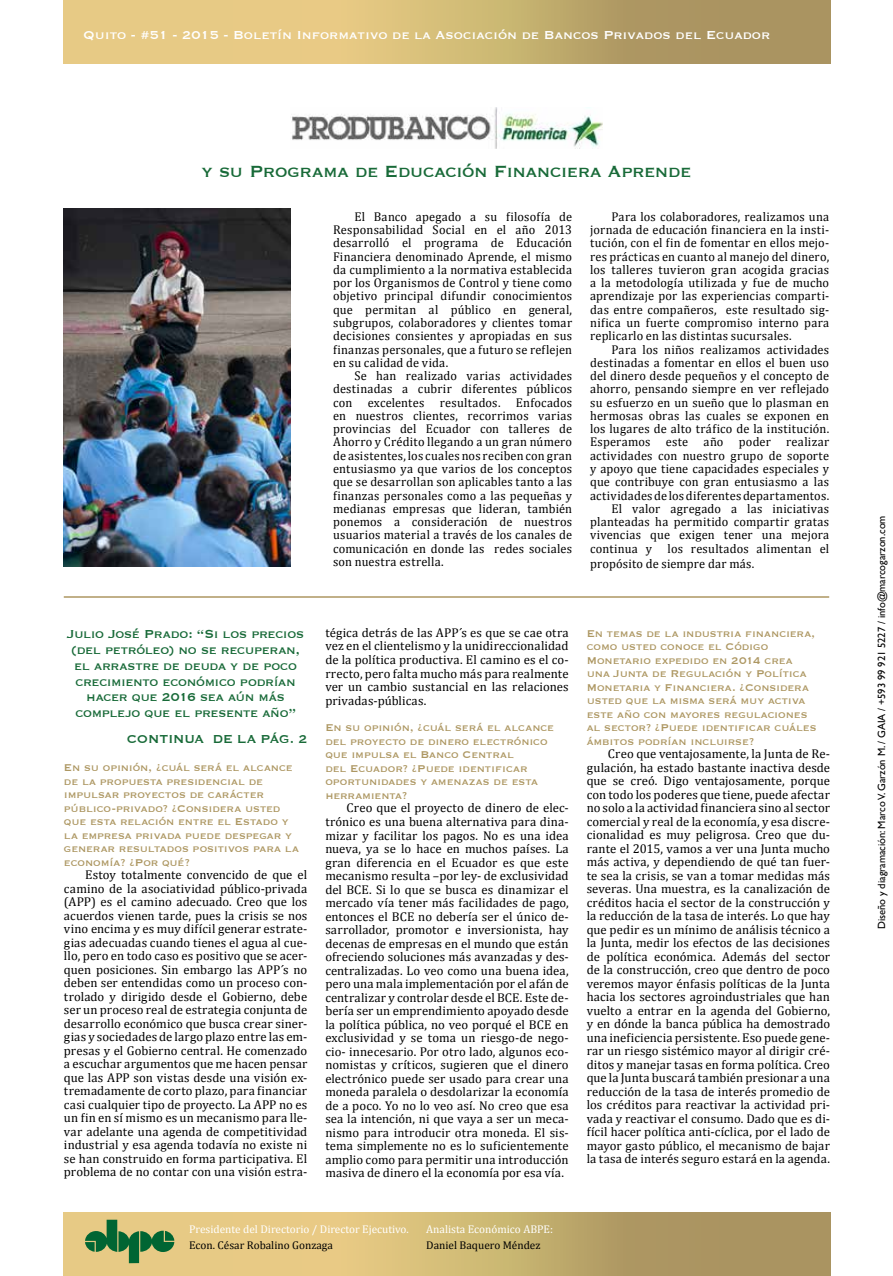
<style>
.page{position:relative;width:893px;height:1276px;background:#fff}
.page>*{position:absolute;margin:0;border:0;box-sizing:border-box;transform-origin:0 0}
.t1{font:21px "Copperplate";letter-spacing:-.02em;color:#186a38}
.t2{font:15px/15.8px "Copperplate";letter-spacing:-.02em;color:#186a38;text-align:center}
.t3{font:15px "Copperplate";color:#fff}
.t4{font:12.75px/13.5px "Cambria";letter-spacing:.015em;color:#000;text-align:justify}
.t5{font:12.75px/13.5px "Copperplate";letter-spacing:-.005em;color:#ad9762}
.t6{font:11.25px "Cambria";color:#fff}
.t7{font:11.25px "Cambria";color:#000}
.t8{font:10.5px "Gill Sans";color:#000}
</style>
<div class="page">
<svg style="left:64px;top:1px;width:766px;height:63px;background:#cdb475"></svg>
<svg style="left:64px;top:1212px;width:766px;height:64px;background:#cbb273"></svg>
<svg style="left:85px;top:1219px;width:89px;height:44px;background:#849f62"></svg>
<img style="left:291px;top:108px;width:311px;height:40px">
<img style="left:64px;top:208px;width:227px;height:359px">
<hr style="left:64px;top:596px;width:765px;height:2px;background:#ad9762">
<p class="t3" style="left:83px;top:28px;width:689px">Quito - #51 - 2015 - Boletín Informativo de la Asociación de Bancos Privados del Ecuador</p>
<h1 class="t1" style="left:201px;top:161px;width:491px">y su Programa de Educación Financiera Aprende</h1>
<p class="t4" style="left:333px;top:209px;width:241px;text-indent:21px">El Banco apegado a su filosofía de Responsabilidad Social en el año 2013 desarrolló el programa de Educación Financiera denominado Aprende, el mismo da cumplimiento a la normativa establecida por los Organismos de Control y tiene como objetivo principal difundir conocimientos que permitan al público en general, subgrupos, colaboradores y clientes tomar decisiones consientes y apropiadas en sus finanzas personales, que a futuro se reflejen en su calidad de vida.</p>
<p class="t4" style="left:333px;top:369px;width:241px;text-indent:21px">Se han realizado varias actividades destinadas a cubrir diferentes públicos con excelentes resultados. Enfocados en nuestros clientes, recorrimos varias provincias del Ecuador con talleres de Ahorro y Crédito llegando a un gran número de asistentes, los cuales nos reciben con gran entusiasmo ya que varios de los conceptos que se desarrollan son aplicables tanto a las finanzas personales como a las pequeñas y medianas empresas que lideran, también ponemos a consideración de nuestros usuarios material a través de los canales de comunicación en donde las redes sociales son nuestra estrella.</p>
<p class="t4" style="left:590px;top:209px;width:241px;text-indent:21px">Para los colaboradores, realizamos una jornada de educación financiera en la insti&shy;tución, con el fin de fomentar en ellos mejo&shy;res prácticas en cuanto al manejo del dinero, los talleres tuvieron gran acogida gracias a la metodología utilizada y fue de mucho aprendizaje por las experiencias comparti&shy;das entre compañeros, este resultado sig&shy;nifica un fuerte compromiso interno para replicarlo en las distintas sucursales.</p>
<p class="t4" style="left:590px;top:342px;width:241px;text-align:right">Para los niños realizamos actividades destinadas a fomentar en ellos el buen uso del dinero desde pequeños y el concepto de ahorro, pensando siempre en ver reflejado su esfuerzo en un sueño que lo plasman en hermosas obras las cuales se exponen en los lugares de alto tráfico de la institución.<br>Esperamos este año poder realizar actividades con nuestro grupo de soporte y apoyo que tiene capacidades especiales y que contribuye con gran entusiasmo a las actividades de los diferentes departamentos.<br>El valor agregado a las iniciativas planteadas ha permitido compartir gratas vivencias que exigen tener una mejora continua y los resultados alimentan el</p>
<p class="t4" style="left:590px;top:556px;width:166px">propósito de siempre dar más.</p>
<p class="t2" style="left:67px;top:627px;width:239px">Julio José Prado: “Si los precios (del petróleo) no se recuperan, el arrastre de deuda y de poco crecimiento económico podrían hacer que 2016 sea aún más complejo que el presente año”</p>
<p class="t2" style="left:127px;top:732px;width:182px">CONTINUA DE LA PÁG. 2</p>
<p class="t5" style="left:64px;top:761px;width:236px">En su opinión, ¿cuál será el alcance de la propuesta presidencial de impulsar proyectos de carácter público-privado? ¿Considera usted que esta relación entre el Estado y la empresa privada puede despegar y generar resultados positivos para la economía? ¿Por qué?</p>
<p class="t4" style="left:64px;top:868px;width:245px;text-indent:21px">Estoy totalmente convencido de que el camino de la asociatividad público-privada (APP) es el camino adecuado. Creo que los acuerdos vienen tarde, pues la crisis se nos vino encima y es muy difícil generar estrate&shy;gias adecuadas cuando tienes el agua al cue&shy;llo, pero en todo caso es positivo que se acer&shy;quen posiciones. Sin embargo las APP´s no deben ser entendidas como un proceso con&shy;trolado y dirigido desde el Gobierno, debe ser un proceso real de estrategia conjunta de desarrollo económico que busca crear siner&shy;gias y sociedades de largo plazo entre las em&shy;presas y el Gobierno central. He comenzado a escuchar argumentos que me hacen pensar que las APP son vistas desde una visión ex&shy;tremadamente de corto plazo, para financiar casi cualquier tipo de proyecto. La APP no es un fin en sí mismo es un mecanismo para lle&shy;var adelante una agenda de competitividad industrial y esa agenda todavía no existe ni se han construido en forma participativa. El problema de no contar con una visión estra-</p>
<p class="t4" style="left:325px;top:625px;width:245px">tégica detrás de las APP´s es que se cae otra vez en el clientelismo y la unidireccionalidad de la política productiva. El camino es el co&shy;rrecto, pero falta mucho más para realmente ver un cambio sustancial en las relaciones privadas-públicas.</p>
<p class="t5" style="left:325px;top:721px;width:230px">En su opinión, ¿cuál será el alcance del proyecto de dinero electrónico que impulsa el Banco Central<br>del Ecuador? ¿Puede identificar oportunidades y amenazas de esta herramienta?</p>
<p class="t4" style="left:325px;top:801px;width:245px;text-indent:21px">Creo que el proyecto de dinero de elec&shy;trónico es una buena alternativa para dina&shy;mizar y facilitar los pagos. No es una idea nueva, ya se lo hace en muchos países. La gran diferencia en el Ecuador es que este mecanismo resulta –por ley- de exclusividad del BCE. Si lo que se busca es dinamizar el mercado vía tener más facilidades de pago, entonces el BCE no debería ser el único de&shy;sarrollador, promotor e inversionista, hay decenas de empresas en el mundo que están ofreciendo soluciones más avanzadas y des&shy;centralizadas. Lo veo como una buena idea, pero una mala implementación por el afán de centralizar y controlar desde el BCE. Este de&shy;bería ser un emprendimiento apoyado desde la política pública, no veo porqué el BCE en exclusividad y se toma un riesgo-de nego&shy;cio- innecesario. Por otro lado, algunos eco&shy;nomistas y críticos, sugieren que el dinero electrónico puede ser usado para crear una moneda paralela o desdolarizar la economía de a poco. Yo no lo veo así. No creo que esa sea la intención, ni que vaya a ser un meca&shy;nismo para introducir otra moneda. El sis&shy;tema simplemente no es lo suficientemente amplio como para permitir una introducción masiva de dinero el la economía por esa vía.</p>
<p class="t6" style="left:189px;top:1222px;width:221px">Presidente del Directorio / Director Ejecutivo.</p>
<p class="t6" style="left:426px;top:1222px;width:128px">Analista Económico ABPE:</p>
<p class="t7" style="left:189px;top:1238px;width:145px">Econ. César Robalino Gonzaga</p>
<p class="t7" style="left:426px;top:1238px;width:116px">Daniel Baquero Méndez</p>
<p class="t5" style="left:587px;top:627px;width:231px">En temas de la industria financiera, como usted conoce el Código Monetario expedido en 2014 crea una Junta de Regulación y Política Monetaria y Financiera. ¿Considera usted que la misma será muy activa este año con mayores regulaciones al sector? ¿Puede identificar cuáles ámbitos podrían incluirse?</p>
<p class="t4" style="left:587px;top:747px;width:245px;text-indent:21px">Creo que ventajosamente, la Junta de Re&shy;gulación, ha estado bastante inactiva desde que se creó. Digo ventajosamente, porque con todo los poderes que tiene, puede afectar no solo a la actividad financiera sino al sector comercial y real de la economía, y esa discre&shy;cionalidad es muy peligrosa. Creo que du&shy;rante el 2015, vamos a ver una Junta mucho más activa, y dependiendo de qué tan fuer&shy;te sea la crisis, se van a tomar medidas más severas. Una muestra, es la canalización de créditos hacia el sector de la construcción y la reducción de la tasa de interés. Lo que hay que pedir es un mínimo de análisis técnico a la Junta, medir los efectos de las decisiones de política económica. Además del sector de la construcción, creo que dentro de poco veremos mayor énfasis políticas de la Junta hacia los sectores agroindustriales que han vuelto a entrar en la agenda del Gobierno, y en dónde la banca pública ha demostrado una ineficiencia persistente. Eso puede gene&shy;rar un riesgo sistémico mayor al dirigir cré&shy;ditos y manejar tasas en forma política. Creo que la Junta buscará también presionar a una reducción de la tasa de interés promedio de los créditos para reactivar la actividad pri&shy;vada y reactivar el consumo. Dado que es di&shy;fícil hacer política anti-cíclica, por el lado de mayor gasto público, el mecanismo de bajar la tasa de interés seguro estará en la agenda.</p>
<p class="t8" style="left:875px;top:929px;width:415px;rotate:-90deg">Diseño y diagramación: Marco V. Garzón M. / GAIA / +593 99 921 5227 / info@marcogarzon.com</p>
</div>
